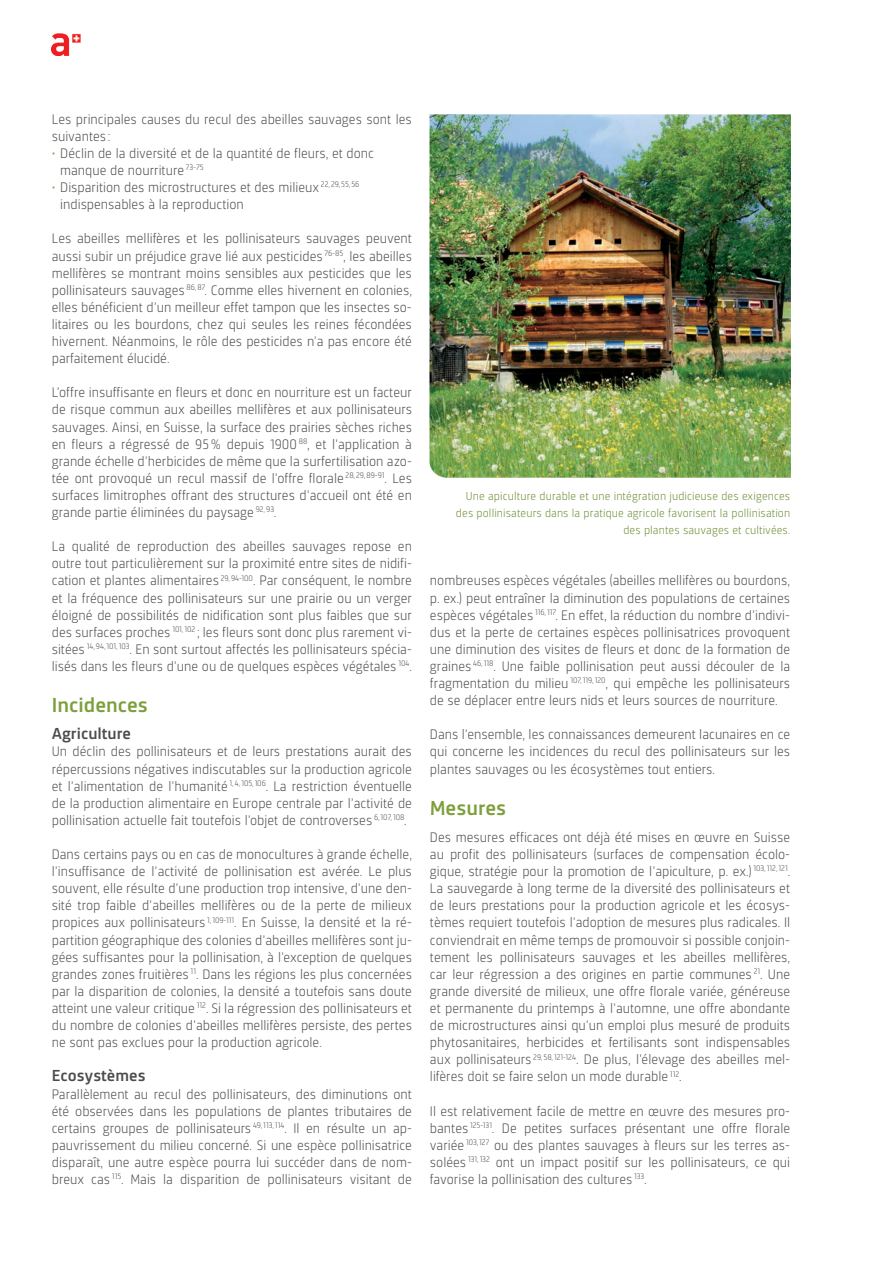
<style>
.page{position:relative;width:893px;height:1263px;background:#fff}
.page>*{position:absolute;margin:0;border:0;box-sizing:border-box;transform-origin:0 0}
.t1{font:500 21px "Sinews Sans Pro";color:#7d9f3b;scale:1.1 1}
.t2{font:500 16.5px "Sinews Sans Pro";color:#4b4c4d;scale:1.1 1}
.t3{font:300 14.25px/17.1px "Sinews Sans Pro";color:#4b4c4d;text-align:justify}
.t4{font:300 12px/17.1px "Sinews Sans Pro";letter-spacing:.01em;color:#6d8c32;text-align:right}
.s1{font-weight:400;color:#8fa951}
</style>
<div class="page">
<img style="left:51px;top:33px;width:30px;height:23px">
<img style="left:429px;top:114px;width:362px;height:364px">
<p class="t3" style="left:52px;top:110px;width:362px">Les principales causes du recul des abeilles sauvages sont les suivantes :</p>
<p class="t3" style="left:60px;top:145px;width:315px;text-indent:-9px"><span class="s1">•</span> Déclin de la diversité et de la quantité de fleurs, et donc manque de nourriture <sup>73-75</sup></p>
<p class="t3" style="left:60px;top:179px;width:301px;text-indent:-9px"><span class="s1">•</span> Disparition des microstructures et des milieux <sup>22,</sup> <sup>29,</sup> <sup>55,</sup> <sup>56 </sup>indispensables à la reproduction</p>
<p class="t3" style="left:52px;top:230px;width:362px">Les abeilles mellifères et les pollinisateurs sauvages peuvent aussi subir un préjudice grave lié aux pesticides <sup>76-85</sup>, les abeilles mellifères se montrant moins sensibles aux pesticides que les pollinisateurs sauvages <sup>86,87</sup>. Comme elles hivernent en colonies, elles bénéficient d’un meilleur effet tampon que les insectes so&shy;litaires ou les bourdons, chez qui seules les reines fécondées hivernent. Néanmoins, le rôle des pesticides n’a pas encore été parfaitement élucidé.</p>
<p class="t3" style="left:52px;top:384px;width:362px">L’offre insuffisante en fleurs et donc en nourriture est un facteur de risque commun aux abeilles mellifères et aux pollinisateurs sauvages. Ainsi, en Suisse, la surface des prairies sèches riches en fleurs a régressé de 95% depuis 1900 <sup>88</sup>, et l’application à grande échelle d’herbicides de même que la surfertilisation azo&shy;tée ont provoqué un recul massif de l’offre florale <sup>28,</sup> <sup>29,89-91</sup>. Les surfaces limitrophes offrant des structures d’accueil ont été en grande partie éliminées du paysage <sup>92,93</sup>.</p>
<p class="t3" style="left:52px;top:538px;width:362px">La qualité de reproduction des abeilles sauvages repose en outre tout particulièrement sur la proximité entre sites de nidifi&shy;cation et plantes alimentaires <sup>29,94-100</sup>. Par conséquent, le nombre et la fréquence des pollinisateurs sur une prairie ou un verger éloigné de possibilités de nidification sont plus faibles que sur des surfaces proches <sup>101,102</sup> ; les fleurs sont donc plus rarement vi&shy;sitées <sup>14,94,101,103</sup>. En sont surtout affectés les pollinisateurs spécia&shy;lisés dans les fleurs d’une ou de quelques espèces végétales <sup>104</sup>.</p>
<h1 class="t1" style="left:52px;top:693px;width:89px">Incidences</h1>
<p class="t2" style="left:52px;top:725px;width:74px">Agriculture</p>
<p class="t3" style="left:52px;top:743px;width:362px">Un déclin des pollinisateurs et de leurs prestations aurait des répercussions négatives indiscutables sur la production agricole et l’alimentation de l’humanité <sup>1,</sup> <sup>4,105,106</sup>. La restriction éventuelle de la production alimentaire en Europe centrale par l’activité de pollinisation actuelle fait toutefois l’objet de controverses <sup>6,107,108</sup>.</p>
<p class="t3" style="left:52px;top:846px;width:362px">Dans certains pays ou en cas de monocultures à grande échelle, l’insuffisance de l’activité de pollinisation est avérée. Le plus souvent, elle résulte d’une production trop intensive, d’une den&shy;sité trop faible d’abeilles mellifères ou de la perte de milieux propices aux pollinisateurs <sup>1,109-111</sup>. En Suisse, la densité et la ré&shy;partition géographique des colonies d’abeilles mellifères sont ju&shy;gées suffisantes pour la pollinisation, à l’exception de quelques grandes zones fruitières <sup>11</sup>. Dans les régions les plus concernées par la disparition de colonies, la densité a toutefois sans doute atteint une valeur critique <sup>112</sup>. Si la régression des pollinisateurs et du nombre de colonies d’abeilles mellifères persiste, des pertes ne sont pas exclues pour la production agricole.</p>
<p class="t2" style="left:52px;top:1067px;width:87px">Ecosystèmes</p>
<p class="t3" style="left:52px;top:1085px;width:362px">Parallèlement au recul des pollinisateurs, des diminutions ont été observées dans les populations de plantes tributaires de certains groupes de pollinisateurs <sup>49,113,114</sup>. Il en résulte un ap&shy;pauvrissement du milieu concerné. Si une espèce pollinisatrice disparaît, une autre espèce pourra lui succéder dans de nom&shy;breux cas <sup>115</sup>. Mais la disparition de pollinisateurs visitant de</p>
<p class="t4" style="left:456px;top:487px;width:336px">Une apiculture durable et une intégration judicieuse des exigences des pollinisateurs dans la pratique agricole favorisent la pollinisation des plantes sauvages et cultivées.</p>
<p class="t3" style="left:430px;top:572px;width:362px">nombreuses espèces végétales (abeilles mellifères ou bourdons, p. ex.) peut entraîner la diminution des populations de certaines espèces végétales <sup>116,117</sup>. En effet, la réduction du nombre d’indivi&shy;dus et la perte de certaines espèces pollinisatrices provoquent une diminution des visites de fleurs et donc de la formation de graines <sup>46,118</sup>. Une faible pollinisation peut aussi découler de la fragmentation du milieu <sup>107,119,120</sup>, qui empêche les pollinisateurs de se déplacer entre leurs nids et leurs sources de nourriture.</p>
<p class="t3" style="left:430px;top:726px;width:362px">Dans l’ensemble, les connaissances demeurent lacunaires en ce qui concerne les incidences du recul des pollinisateurs sur les plantes sauvages ou les écosystèmes tout entiers.</p>
<h1 class="t1" style="left:430px;top:796px;width:71px">Mesures</h1>
<p class="t3" style="left:430px;top:829px;width:362px">Des mesures efficaces ont déjà été mises en œuvre en Suisse au profit des pollinisateurs (surfaces de compensation écolo&shy;gique, stratégie pour la promotion de l’apiculture, p. ex.) <sup>103,112,121</sup>.<br>La sauvegarde à long terme de la diversité des pollinisateurs et de leurs prestations pour la production agricole et les écosys&shy;tèmes requiert toutefois l’adoption de mesures plus radicales. Il conviendrait en même temps de promouvoir si possible conjoin&shy;tement les pollinisateurs sauvages et les abeilles mellifères, car leur régression a des origines en partie communes <sup>21</sup>. Une grande diversité de milieux, une offre florale variée, généreuse et permanente du printemps à l’automne, une offre abondante de microstructures ainsi qu’un emploi plus mesuré de produits phytosanitaires, herbicides et fertilisants sont indispensables aux pollinisateurs <sup>29,</sup> <sup>58,121-124</sup>. De plus, l’élevage des abeilles mel&shy;lifères doit se faire selon un mode durable <sup>112</sup>.</p>
<p class="t3" style="left:430px;top:1102px;width:362px">Il est relativement facile de mettre en œuvre des mesures pro&shy;bantes <sup>125-131</sup>. De petites surfaces présentant une offre florale variée <sup>103,127</sup> ou des plantes sauvages à fleurs sur les terres as&shy;solées <sup>131,132</sup> ont un impact positif sur les pollinisateurs, ce qui favorise la pollinisation des cultures <sup>133</sup>.</p>
</div>
